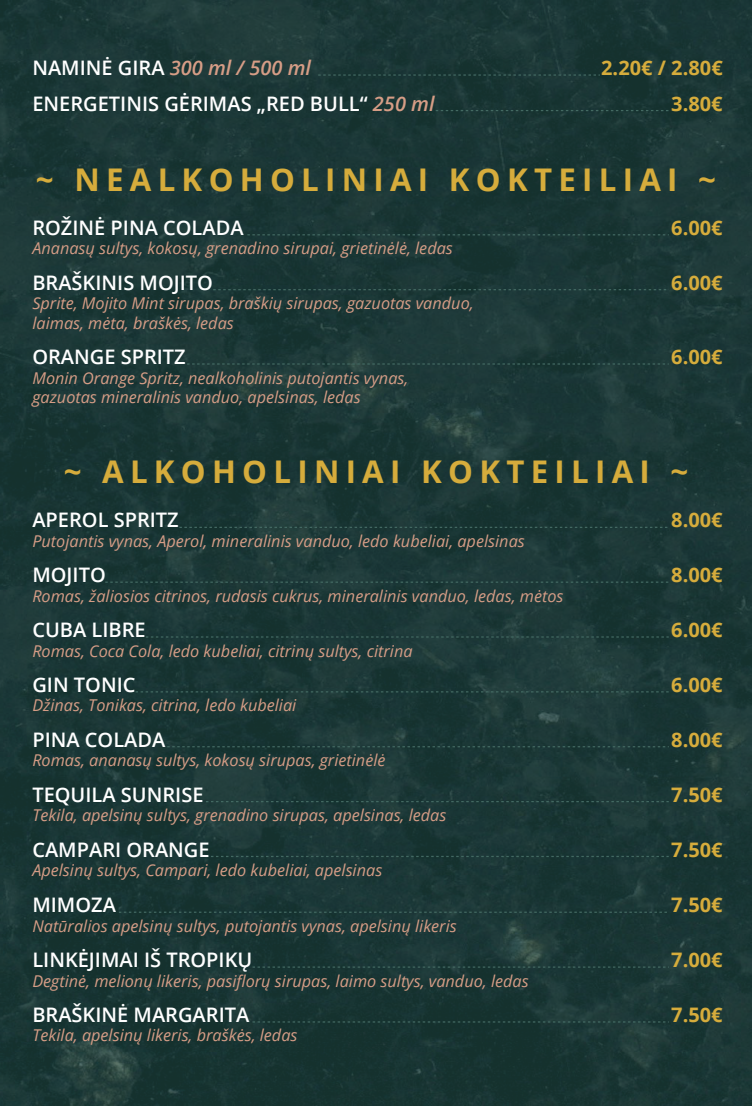
<style>
.page{position:relative;width:752px;height:1106px;background:#fff}
.page>*{position:absolute;margin:0;border:0;box-sizing:border-box;transform-origin:0 0}
.t1{font:700 31.25px "Open Sans";letter-spacing:.2em;color:#d6ac3c}
.t2{font:600 20px/35.5px "Open Sans";color:#fff}
.t3{font:700 20px/35.5px "Open Sans";color:#d6ac3c;text-align:right}
.t4{font:italic 16.25px/19.5px "Open Sans";color:#d69d86}
.s1{font-style:italic;color:#d69d86}
</style>
<div class="page">
<div style="left:0;top:0;width:751px;height:1105px;background:#1a3736"></div>
<svg style="left:318px;top:74px;width:281px;height:2px"></svg>
<svg style="left:435px;top:110px;width:233px;height:1px"></svg>
<svg style="left:247px;top:234px;width:419px;height:1px"></svg>
<svg style="left:213px;top:289px;width:454px;height:1px"></svg>
<svg style="left:187px;top:363px;width:481px;height:1px"></svg>
<svg style="left:179px;top:526px;width:489px;height:2px"></svg>
<svg style="left:146px;top:636px;width:522px;height:1px"></svg>
<svg style="left:167px;top:746px;width:498px;height:1px"></svg>
<svg style="left:206px;top:800px;width:462px;height:2px"></svg>
<svg style="left:206px;top:855px;width:462px;height:2px"></svg>
<svg style="left:252px;top:966px;width:414px;height:1px"></svg>
<svg style="left:252px;top:1021px;width:414px;height:1px"></svg>
<svg style="left:119px;top:911px;width:548px;height:1px"></svg>
<svg style="left:135px;top:691px;width:533px;height:1px"></svg>
<svg style="left:105px;top:581px;width:563px;height:1px"></svg>
<p class="t2" style="left:32px;top:50px;width:403px">NAMINĖ GIRA <span class="s1">300 ml / 500 ml<br></span>ENERGETINIS GĖRIMAS „RED BULL“ <span class="s1">250 ml</span></p>
<p class="t3" style="left:601px;top:49px;width:123px">2.20€ / 2.80€<br>3.80€</p>
<h1 class="t1" style="left:36px;top:157px;width:681px">~ NEALKOHOLINIAI KOKTEILIAI ~</h1>
<p class="t2" style="left:32px;top:209px;width:213px">ROŽINĖ PINA COLADA</p>
<p class="t4" style="left:32px;top:238px;width:422px">Ananasų sultys, kokosų, grenadino sirupai, grietinėlė, ledas</p>
<p class="t2" style="left:32px;top:264px;width:182px">BRAŠKINIS MOJITO</p>
<p class="t4" style="left:32px;top:293px;width:442px">Sprite, Mojito Mint sirupas, braškių sirupas, gazuotas vanduo, laimas, mėta, braškės, ledas</p>
<p class="t2" style="left:32px;top:338px;width:155px">ORANGE SPRITZ</p>
<p class="t4" style="left:32px;top:367px;width:377px">Monin Orange Spritz, nealkoholinis putojantis vynas, gazuotas mineralinis vanduo, apelsinas, ledas</p>
<p class="t3" style="left:671px;top:209px;width:53px">6.00€</p>
<p class="t3" style="left:671px;top:264px;width:53px">6.00€</p>
<p class="t3" style="left:671px;top:338px;width:53px">6.00€</p>
<h1 class="t1" style="left:64px;top:450px;width:626px">~ ALKOHOLINIAI KOKTEILIAI ~</h1>
<p class="t2" style="left:32px;top:502px;width:148px">APEROL SPRITZ</p>
<p class="t4" style="left:32px;top:530px;width:493px">Putojantis vynas, Aperol, mineralinis vanduo, ledo kubeliai, apelsinas</p>
<p class="t2" style="left:32px;top:556px;width:75px">MOJITO</p>
<p class="t4" style="left:32px;top:585px;width:532px">Romas, žaliosios citrinos, rudasis cukrus, mineralinis vanduo, ledas, mėtos</p>
<p class="t2" style="left:32px;top:611px;width:115px">CUBA LIBRE</p>
<p class="t4" style="left:32px;top:640px;width:381px">Romas, Coca Cola, ledo kubeliai, citrinų sultys, citrina</p>
<p class="t2" style="left:32px;top:666px;width:104px">GIN TONIC</p>
<p class="t4" style="left:32px;top:695px;width:265px">Džinas, Tonikas, citrina, ledo kubeliai</p>
<p class="t2" style="left:32px;top:721px;width:134px">PINA COLADA</p>
<p class="t4" style="left:32px;top:750px;width:354px">Romas, ananasų sultys, kokosų sirupas, grietinėlė</p>
<p class="t2" style="left:32px;top:776px;width:172px">TEQUILA SUNRISE</p>
<p class="t4" style="left:32px;top:804px;width:415px">Tekila, apelsinų sultys, grenadino sirupas, apelsinas, ledas</p>
<p class="t2" style="left:32px;top:831px;width:179px">CAMPARI ORANGE</p>
<p class="t4" style="left:32px;top:860px;width:351px">Apelsinų sultys, Campari, ledo kubeliai, apelsinas</p>
<p class="t2" style="left:32px;top:886px;width:85px">MIMOZA</p>
<p class="t4" style="left:32px;top:915px;width:425px">Natūralios apelsinų sultys, putojantis vynas, apelsinų likeris</p>
<p class="t2" style="left:32px;top:941px;width:221px">LINKĖJIMAI IŠ TROPIKŲ</p>
<p class="t4" style="left:32px;top:970px;width:497px">Degtinė, melionų likeris, pasiflorų sirupas, laimo sultys, vanduo, ledas</p>
<p class="t2" style="left:32px;top:996px;width:218px">BRAŠKINĖ MARGARITA</p>
<p class="t4" style="left:32px;top:1025px;width:266px">Tekila, apelsinų likeris, braškės, ledas</p>
<p class="t3" style="left:671px;top:501px;width:53px">8.00€</p>
<p class="t3" style="left:671px;top:556px;width:53px">8.00€</p>
<p class="t3" style="left:671px;top:611px;width:53px">6.00€</p>
<p class="t3" style="left:671px;top:666px;width:53px">6.00€</p>
<p class="t3" style="left:671px;top:721px;width:53px">8.00€</p>
<p class="t3" style="left:671px;top:776px;width:53px">7.50€</p>
<p class="t3" style="left:671px;top:831px;width:53px">7.50€</p>
<p class="t3" style="left:671px;top:886px;width:53px">7.50€</p>
<p class="t3" style="left:671px;top:941px;width:53px">7.00€</p>
<p class="t3" style="left:671px;top:996px;width:53px">7.50€</p>
</div>
